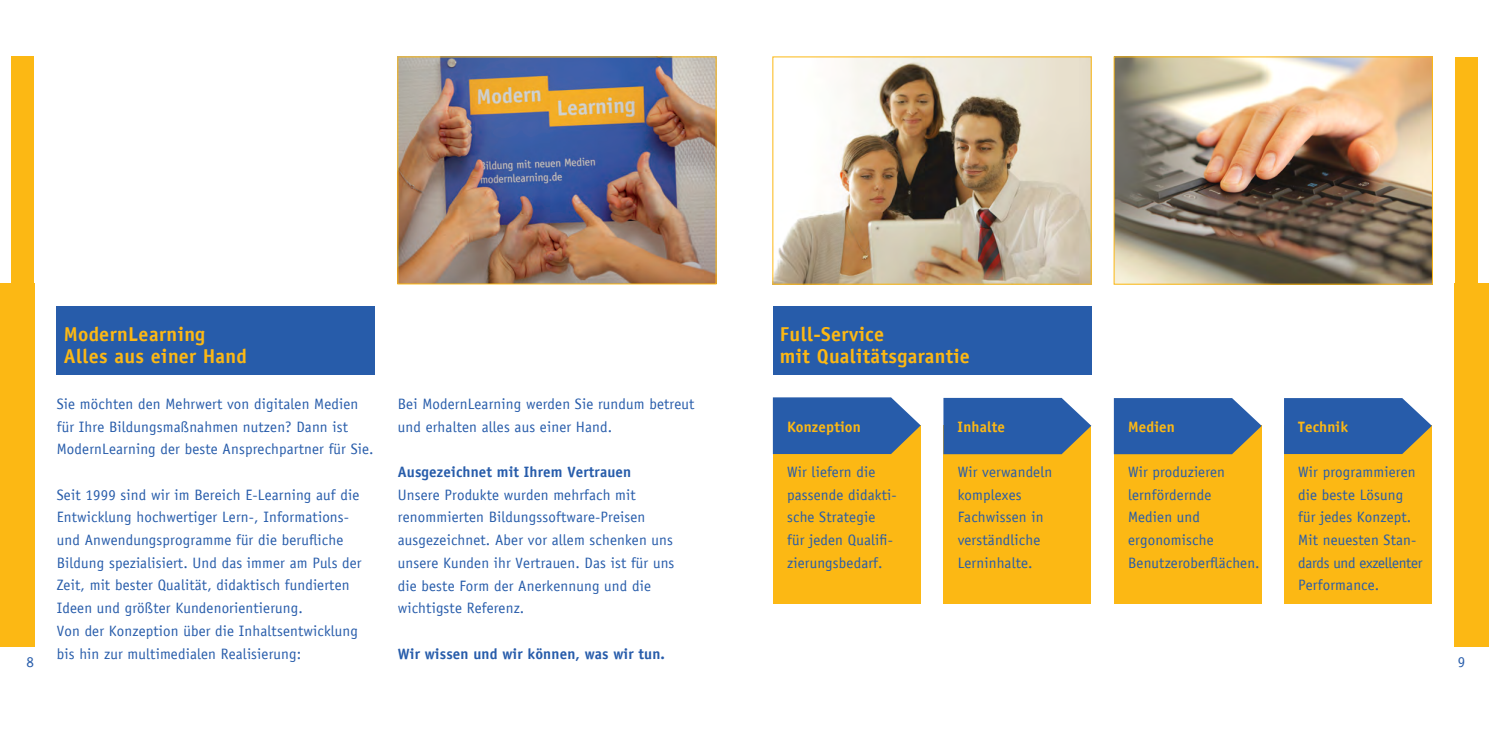
<style>
.page{position:relative;width:1489px;height:745px;background:#fff}
.page>*{position:absolute;margin:0;border:0;box-sizing:border-box;transform-origin:0 0}
.t1{font:700 20px/22.6px "Officina Sans";letter-spacing:.02em;color:#fcb814}
.txt{font:15px/22.6px "Officina Sans";letter-spacing:.01em;color:#275caa}
.Fließtext__Schema{font:15px/22.6px "Officina Sans";letter-spacing:.01em;color:#275caa}
.txt-2{font:700 15px "Officina Sans";letter-spacing:.01em;color:#275caa}
.Fließtext__Schema-2{font:700 15px "Officina Sans";letter-spacing:.01em;color:#fcb814}
</style>
<div class="page">
<img style="left:399px;top:59px;width:315px;height:223px">
<div style="left:397px;top:57px;width:319px;height:227px;border:1px solid #fcb814"></div>
<img style="left:774px;top:59px;width:315px;height:223px">
<img style="left:1115px;top:59px;width:315px;height:223px">
<div style="left:11px;top:57px;width:23px;height:589px;background:#fcb814"></div>
<div style="left:0;top:283px;width:34px;height:363px;background:#fcb814"></div>
<div style="left:1454px;top:57px;width:23px;height:587px;background:#fcb814"></div>
<div style="left:1454px;top:283px;width:34px;height:363px;background:#fcb814"></div>
<div style="left:57px;top:306px;width:318px;height:68px;background:#275caa"></div>
<div style="left:772px;top:306px;width:319px;height:68px;background:#275caa"></div>
<div style="left:773px;top:425px;width:147px;height:178px;background:#fcb814"></div>
<div style="left:943px;top:425px;width:148px;height:178px;background:#fcb814"></div>
<div style="left:1113px;top:425px;width:148px;height:178px;background:#fcb814"></div>
<div style="left:1283px;top:425px;width:148px;height:178px;background:#fcb814"></div>
<svg style="left:772px;top:397px;width:148px;height:57px;background:#3e6aa8"></svg>
<svg style="left:943px;top:397px;width:148px;height:57px;background:#3f6ba8"></svg>
<svg style="left:1113px;top:398px;width:148px;height:56px;background:#3d69a8"></svg>
<svg style="left:1283px;top:398px;width:148px;height:56px;background:#3d69a8"></svg>
<p class="t1" style="left:64px;top:322px;width:184px">ModernLearning<br>Alles aus einer Hand</p>
<p class="txt" style="left:57px;top:392px;width:318px">Sie möchten den Mehrwert von digitalen Medien für Ihre Bildungsmaßnahmen nutzen? Dann ist<br>ModernLearning der beste Ansprechpartner für Sie.</p>
<p class="txt" style="left:57px;top:483px;width:306px">Seit 1999 sind wir im Bereich E-Learning auf die Entwicklung hochwertiger Lern-, Informations&shy;und Anwendungsprogramme für die berufliche Bildung spezialisiert. Und das immer am Puls der Zeit, mit bester Qualität, didaktisch fundierten Ideen und größter Kundenorientierung.<br>Von der Konzeption über die Inhaltsentwicklung bis hin zur multimedialen Realisierung:</p>
<p class="t1" style="left:780px;top:322px;width:191px">Full-Service<br>mit Qualitätsgarantie</p>
<p class="txt" style="left:398px;top:392px;width:298px">Bei ModernLearning werden Sie rundum betreut und erhalten alles aus einer Hand.</p>
<p class="txt-2" style="left:398px;top:462px;width:235px">Ausgezeichnet mit Ihrem Vertrauen</p>
<p class="txt" style="left:398px;top:483px;width:278px">Unsere Produkte wurden mehrfach mit renommierten Bildungssoftware-Preisen ausgezeichnet. Aber vor allem schenken uns unsere Kunden ihr Vertrauen. Das ist für uns die beste Form der Anerkennung und die wichtigste Referenz.</p>
<p class="txt-2" style="left:398px;top:643px;width:269px">Wir wissen und wir können, was wir tun.</p>
<p class="Fließtext__Schema-2" style="left:787px;top:417px;width:75px">Konzeption</p>
<p class="Fließtext__Schema-2" style="left:957px;top:417px;width:49px">Inhalte</p>
<p class="Fließtext__Schema-2" style="left:1127px;top:417px;width:48px">Medien</p>
<p class="Fließtext__Schema-2" style="left:1298px;top:417px;width:52px">Technik</p>
<p class="Fließtext__Schema" style="left:787px;top:460px;width:111px">Wir liefern die passende didakti&shy;sche Strategie<br>für jeden Qualifi-</p>
<p class="Fließtext__Schema" style="left:787px;top:551px;width:97px">zierungsbedarf.</p>
<p class="Fließtext__Schema" style="left:957px;top:460px;width:96px">Wir verwandeln komplexes<br>Fachwissen in verständliche<br>Lerninhalte.</p>
<p class="Fließtext__Schema" style="left:1127px;top:460px;width:133px">Wir produzieren lernfördernde<br>Medien und ergonomische<br>Benutzeroberflächen.</p>
<p class="Fließtext__Schema" style="left:1298px;top:460px;width:126px">Wir programmieren die beste Lösung für jedes Konzept.<br>Mit neuesten Stan&shy;dards und exzellenter<br>Performance.</p>
<p class="txt" style="left:26px;top:650px;width:9px">8</p>
<p class="txt" style="left:1457px;top:650px;width:9px">9</p>
</div>
